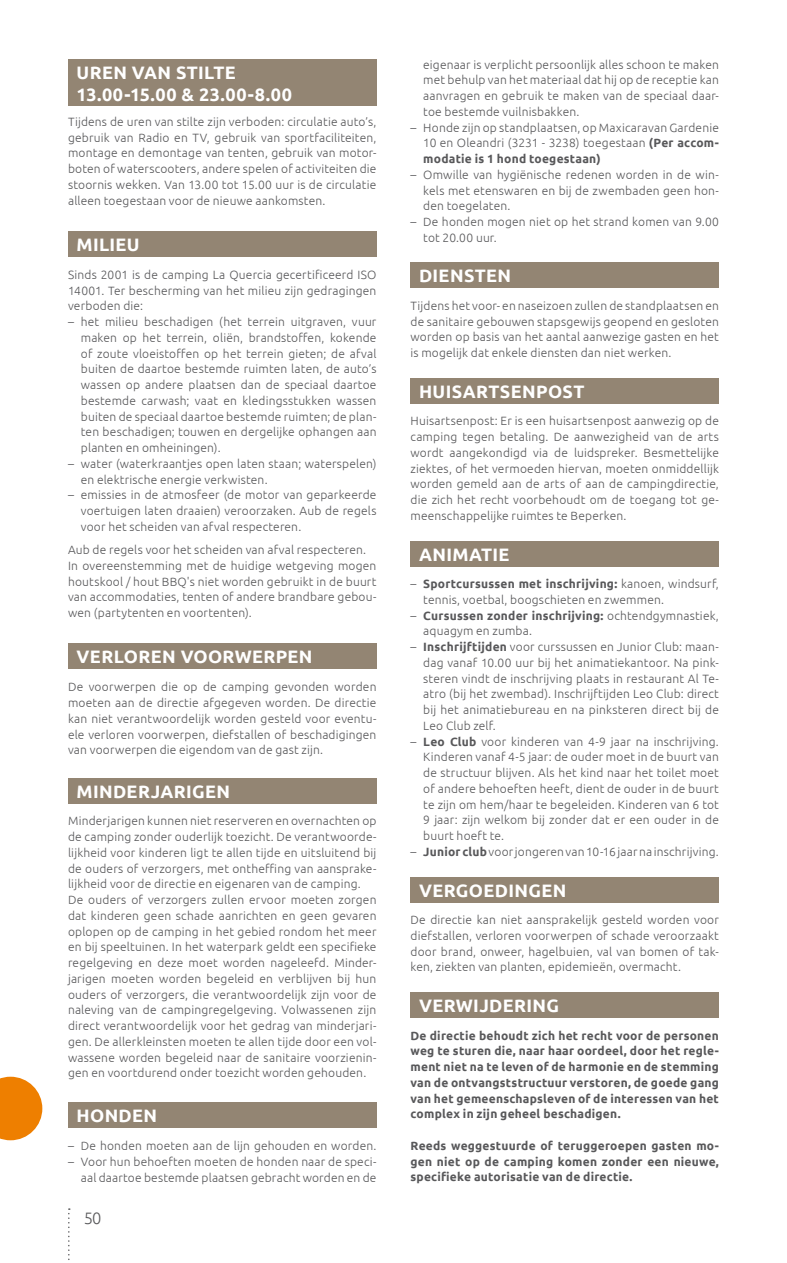
<style>
.page{position:relative;width:787px;height:1263px;background:#fff}
.page>*{position:absolute;margin:0;border:0;box-sizing:border-box;transform-origin:0 0}
.t1{font:700 18px/21.6px "Ubuntu";letter-spacing:.02em;color:#fff}
.t2{font:300 16.5px "Ubuntu";color:#58585a}
.t3{font:300 12px/15.8px "Ubuntu";letter-spacing:.015em;color:#58585a;text-align:justify}
.t4{font:700 12px/15.8px "Ubuntu";letter-spacing:.02em;color:#58585a;text-align:justify}
.s1{font-weight:700}
</style>
<div class="page">
<svg style="left:68px;top:1208px;width:2px;height:52px"></svg>
<div style="left:68px;top:644px;width:308px;height:25px;background:#938573"></div>
<div style="left:68px;top:1103px;width:308px;height:25px;background:#938573"></div>
<div style="left:410px;top:262px;width:309px;height:26px;background:#938573"></div>
<div style="left:68px;top:778px;width:308px;height:25px;background:#938573"></div>
<div style="left:410px;top:541px;width:309px;height:25px;background:#938573"></div>
<div style="left:410px;top:378px;width:309px;height:26px;background:#938573"></div>
<div style="left:410px;top:877px;width:309px;height:25px;background:#938573"></div>
<div style="left:410px;top:992px;width:309px;height:26px;background:#938573"></div>
<div style="left:68px;top:231px;width:308px;height:25px;background:#938573"></div>
<div style="left:68px;top:60px;width:308px;height:46px;background:#938573"></div>
<svg style="left:0;top:1077px;width:42px;height:63px;background:#f09227"></svg>
<h1 class="t1" style="left:77px;top:62px;width:217px">UREN VAN STILTE<br>13.00-15.00 &amp; 23.00-8.00</h1>
<p class="t3" style="left:68px;top:113px;width:310px">Tijdens de uren van stilte zijn verboden: circulatie auto’s, gebruik van Radio en TV, gebruik van sportfaciliteiten, montage en demontage van tenten, gebruik van motor&shy;boten of waterscooters, andere spelen of activiteiten die stoornis wekken. Van 13.00 tot 15.00 uur is de circulatie alleen toegestaan voor de nieuwe aankomsten.</p>
<h1 class="t1" style="left:77px;top:233px;width:64px">MILIEU</h1>
<p class="t3" style="left:68px;top:266px;width:310px">Sinds 2001 is de camping La Quercia gecertificeerd ISO 14001. Ter bescherming van het milieu zijn gedragingen verboden die:</p>
<p class="t3" style="left:81px;top:314px;width:297px;text-indent:-13px">– het milieu beschadigen (het terrein uitgraven, vuur maken op het terrein, oliën, brandstoffen, kokende of zoute vloeistoffen op het terrein gieten; de afval buiten de daartoe bestemde ruimten laten, de auto’s wassen op andere plaatsen dan de speciaal daartoe bestemde carwash; vaat en kledingsstukken wassen buiten de speciaal daartoe bestemde ruimten; de plan&shy;ten beschadigen; touwen en dergelijke ophangen aan planten en omheiningen).</p>
<p class="t3" style="left:81px;top:455px;width:297px;text-indent:-13px">– water (waterkraantjes open laten staan; waterspelen) en elektrische energie verkwisten.</p>
<p class="t3" style="left:81px;top:487px;width:297px;text-indent:-13px">– emissies in de atmosfeer (de motor van geparkeerde voertuigen laten draaien) veroorzaken. Aub de regels voor het scheiden van afval respecteren.</p>
<p class="t3" style="left:68px;top:542px;width:310px;text-align:left">Aub de regels voor het scheiden van afval respecteren.<br>In overeenstemming met de huidige wetgeving mogen houtskool / hout BBQ's niet worden gebruikt in de buurt van accommodaties, tenten of andere brandbare gebou&shy;wen (partytenten en voortenten).</p>
<h1 class="t1" style="left:77px;top:646px;width:237px">VERLOREN VOORWERPEN</h1>
<p class="t3" style="left:68px;top:679px;width:310px">De voorwerpen die op de camping gevonden worden moeten aan de directie afgegeven worden. De directie kan niet verantwoordelijk worden gesteld voor eventu&shy;ele verloren voorwerpen, diefstallen of beschadigingen van voorwerpen die eigendom van de gast zijn.</p>
<h1 class="t1" style="left:77px;top:780px;width:155px">MINDERJARIGEN</h1>
<p class="t3" style="left:68px;top:813px;width:310px;text-align:left">Minderjarigen kunnen niet reserveren en overnachten op de camping zonder ouderlijk toezicht. De verantwoorde&shy;lijkheid voor kinderen ligt te allen tijde en uitsluitend bij de ouders of verzorgers, met ontheffing van aansprake&shy;lijkheid voor de directie en eigenaren van de camping.<br>De ouders of verzorgers zullen ervoor moeten zorgen dat kinderen geen schade aanrichten en geen gevaren oplopen op de camping in het gebied rondom het meer en bij speeltuinen. In het waterpark geldt een specifieke regelgeving en deze moet worden nageleefd. Minder&shy;jarigen moeten worden begeleid en verblijven bij hun ouders of verzorgers, die verantwoordelijk zijn voor de naleving van de campingregelgeving. Volwassenen zijn direct verantwoordelijk voor het gedrag van minderjari&shy;gen. De allerkleinsten moeten te allen tijde door een vol&shy;wassene worden begeleid naar de sanitaire voorzienin&shy;gen en voortdurend onder toezicht worden gehouden.</p>
<h1 class="t1" style="left:77px;top:1105px;width:82px">HONDEN</h1>
<p class="t3" style="left:68px;top:1138px;width:310px">– De honden moeten aan de lijn gehouden en worden.</p>
<p class="t3" style="left:68px;top:1153px;width:310px;text-align:right">– Voor hun behoeften moeten de honden naar de speci&shy;aal daartoe bestemde plaatsen gebracht worden en de</p>
<h2 class="t2" style="left:84px;top:1208px;width:19px">50</h2>
<p class="t3" style="left:423px;top:56px;width:297px">eigenaar is verplicht persoonlijk alles schoon te maken met behulp van het materiaal dat hij op de receptie kan aanvragen en gebruik te maken van de speciaal daar&shy;toe bestemde vuilnisbakken.</p>
<p class="t3" style="left:423px;top:119px;width:297px;text-indent:-13px">– Honde zijn op standplaatsen, op Maxicaravan Gardenie 10 en Oleandri (3231 - 3238) toegestaan <span class="s1">(Per accom&shy;modatie is 1 hond toegestaan)</span></p>
<p class="t3" style="left:423px;top:166px;width:297px;text-indent:-13px">– Omwille van hygiënische redenen worden in de win&shy;kels met etenswaren en bij de zwembaden geen hon&shy;den toegelaten.</p>
<p class="t3" style="left:423px;top:214px;width:297px;text-indent:-13px">– De honden mogen niet op het strand komen van 9.00 tot 20.00 uur.</p>
<h1 class="t1" style="left:419px;top:265px;width:94px">DIENSTEN</h1>
<p class="t3" style="left:410px;top:298px;width:310px">Tijdens het voor- en naseizoen zullen de standplaatsen en de sanitaire gebouwen stapsgewijs geopend en gesloten worden op basis van het aantal aanwezige gasten en het is mogelijk dat enkele diensten dan niet werken.</p>
<h1 class="t1" style="left:419px;top:381px;width:167px">HUISARTSENPOST</h1>
<p class="t3" style="left:410px;top:413px;width:310px">Huisartsenpost: Er is een huisartsenpost aanwezig op de camping tegen betaling. De aanwezigheid van de arts wordt aangekondigd via de luidspreker. Besmettelijke ziektes, of het vermoeden hiervan, moeten onmiddellijk worden gemeld aan de arts of aan de campingdirectie, die zich het recht voorbehoudt om de toegang tot ge&shy;meenschappelijke ruimtes te Beperken.</p>
<h1 class="t1" style="left:419px;top:543px;width:92px">ANIMATIE</h1>
<p class="t3" style="left:423px;top:576px;width:297px;text-indent:-13px">– <span class="s1">Sportcursussen met inschrijving:</span> kanoen, windsurf, tennis, voetbal, boogschieten en zwemmen.</p>
<p class="t3" style="left:423px;top:607px;width:297px;text-indent:-13px">– <span class="s1">Cursussen zonder inschrijving:</span> ochtendgymnastiek, aquagym en zumba.</p>
<p class="t3" style="left:423px;top:639px;width:297px;text-indent:-13px">– <span class="s1">Inschrijftijden</span> voor curssussen en Junior Club: maan&shy;dag vanaf 10.00 uur bij het animatiekantoor. Na pink&shy;steren vindt de inschrijving plaats in restaurant Al Te&shy;atro (bij het zwembad). Inschrijftijden Leo Club: direct bij het animatiebureau en na pinksteren direct bij de Leo Club zelf.</p>
<p class="t3" style="left:423px;top:733px;width:297px;text-indent:-13px">– <span class="s1">Leo Club</span> voor kinderen van 4-9 jaar na inschrijving.<br>Kinderen vanaf 4-5 jaar: de ouder moet in de buurt van de structuur blijven. Als het kind naar het toilet moet of andere behoeften heeft, dient de ouder in de buurt te zijn om hem/haar te begeleiden. Kinderen van 6 tot 9 jaar: zijn welkom bij zonder dat er een ouder in de buurt hoeft te.</p>
<p class="t3" style="left:410px;top:843px;width:310px">– <span class="s1">Junior club</span> voor jongeren van 10-16 jaar na inschrijving.</p>
<h1 class="t1" style="left:419px;top:879px;width:149px">VERGOEDINGEN</h1>
<p class="t3" style="left:410px;top:912px;width:310px">De directie kan niet aansprakelijk gesteld worden voor diefstallen, verloren voorwerpen of schade veroorzaakt door brand, onweer, hagelbuien, val van bomen of tak&shy;ken, ziekten van planten, epidemieën, overmacht.</p>
<h1 class="t1" style="left:419px;top:994px;width:142px">VERWIJDERING</h1>
<p class="t4" style="left:410px;top:1027px;width:310px">De directie behoudt zich het recht voor de personen weg te sturen die, naar haar oordeel, door het regle&shy;ment niet na te leven of de harmonie en de stemming van de ontvangststructuur verstoren, de goede gang van het gemeenschapsleven of de interessen van het complex in zijn geheel beschadigen.</p>
<p class="t4" style="left:410px;top:1137px;width:310px">Reeds weggestuurde of teruggeroepen gasten mo&shy;gen niet op de camping komen zonder een nieuwe, specifieke autorisatie van de directie.</p>
</div>
